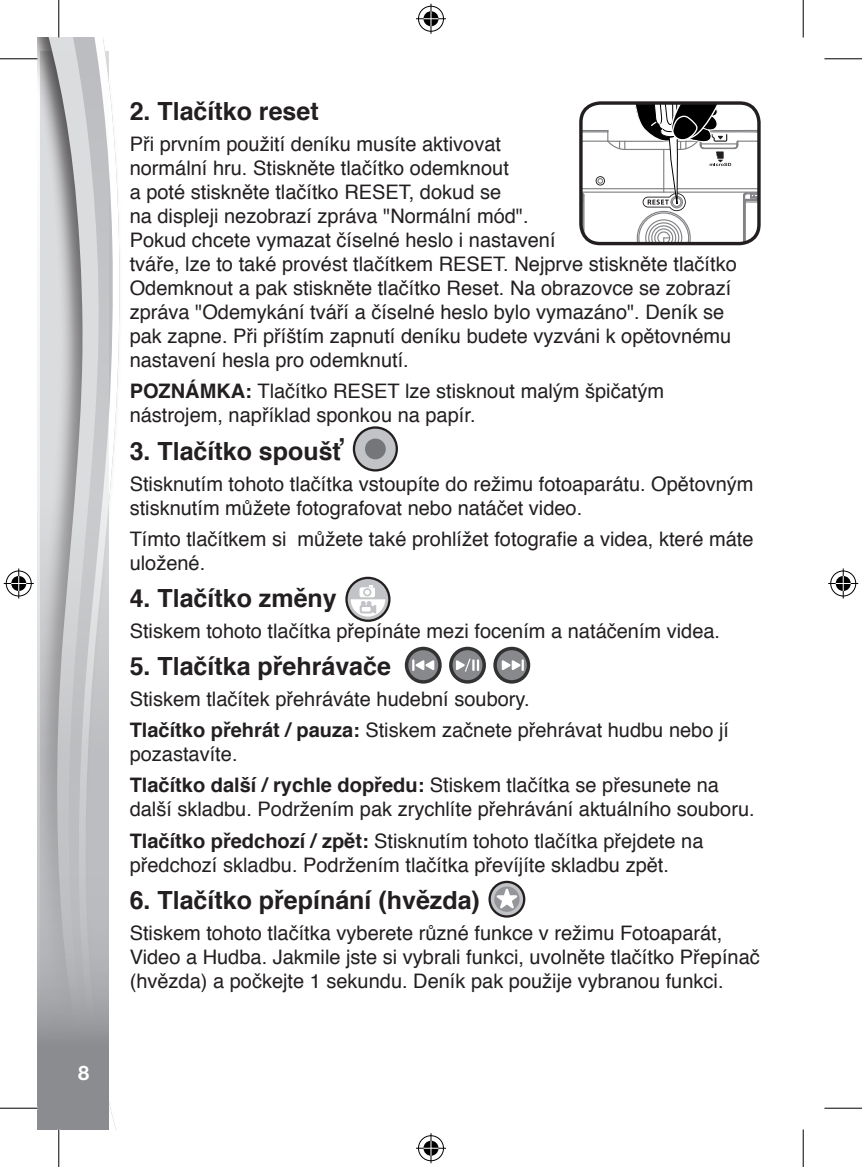
<style>
.page{position:relative;width:862px;height:1167px;background:#fff}
.page>*{position:absolute;margin:0;border:0;box-sizing:border-box;transform-origin:0 0}
.t1{font:700 25px "Helvetica";color:#231f20}
.t2{font:20px/24px "Helvetica";color:#231f20}
.t3{font:700 20px "Helvetica Neue LT Pro";color:#fff}
.s1{font-weight:700}
</style>
<div class="page">
<svg style="left:76px;top:38px;width:44px;height:1091px"></svg>
<svg style="left:38px;top:52px;width:70px;height:1077px;background:#bcbdbf"></svg>
<div style="left:354px;top:427px;width:43px;height:43px;background:#c2c3c6;border-radius:50%"></div>
<div style="left:353px;top:426px;width:45px;height:45px;border:2px solid #231f20;border-radius:50%"></div>
<div style="left:365px;top:438px;width:21px;height:21px;background:#757679;border-radius:50%"></div>
<svg style="left:346px;top:578px;width:43px;height:42px"></svg>
<div style="left:345px;top:576px;width:45px;height:46px;border:2px solid #231f20;border-radius:50%"></div>
<svg style="left:351px;top:585px;width:34px;height:31px"></svg>
<svg style="left:495px;top:648px;width:33px;height:34px"></svg>
<div style="left:493px;top:646px;width:37px;height:37px;border:3px solid #333233;border-radius:50%"></div>
<svg style="left:451px;top:648px;width:33px;height:34px"></svg>
<div style="left:449px;top:646px;width:37px;height:37px;border:3px solid #333233;border-radius:50%"></div>
<svg style="left:406px;top:648px;width:34px;height:34px"></svg>
<div style="left:405px;top:646px;width:36px;height:37px;border:3px solid #333233;border-radius:50%"></div>
<svg style="left:412px;top:659px;width:22px;height:12px"></svg>
<svg style="left:502px;top:659px;width:22px;height:12px"></svg>
<svg style="left:456px;top:658px;width:23px;height:13px"></svg>
<svg style="left:489px;top:881px;width:35px;height:35px"></svg>
<div style="left:488px;top:880px;width:37px;height:37px;border:2px solid #231f20;border-radius:50%"></div>
<div style="left:494px;top:886px;width:25px;height:25px;background:#949699;border-radius:50%"></div>
<svg style="left:496px;top:888px;width:21px;height:20px"></svg>
<svg style="left:583px;top:103px;width:178px;height:140px"></svg>
<div style="left:579px;top:101px;width:181px;height:144px;border:3px solid #231f20;border-radius:19px"></div>
<hr style="left:0;top:58px;width:38px;height:1px;background:#000">
<hr style="left:824px;top:58px;width:38px;height:1px;background:#000">
<hr style="left:0;top:1107px;width:38px;height:1px;background:#000">
<hr style="left:824px;top:1107px;width:38px;height:1px;background:#000">
<hr style="left:58px;top:0;width:1px;height:37px;background:#000">
<hr style="left:58px;top:1129px;width:1px;height:37px;background:#000">
<hr style="left:802px;top:0;width:1px;height:37px;background:#000">
<hr style="left:802px;top:1129px;width:1px;height:37px;background:#000">
<div style="left:417px;top:5px;width:28px;height:28px;border:3px solid #fff;border-radius:50%"></div>
<hr style="left:416px;top:17px;width:30px;height:3px;background:#fff">
<hr style="left:429px;top:4px;width:3px;height:30px;background:#fff">
<div style="left:422px;top:10px;width:18px;height:18px;border:3px solid #fff;border-radius:50%"></div>
<div style="left:418px;top:6px;width:26px;height:26px;border:1px solid #000;border-radius:50%"></div>
<hr style="left:416px;top:18px;width:30px;height:1px;background:#000">
<hr style="left:430px;top:4px;width:1px;height:30px;background:#000">
<svg style="left:423px;top:11px;width:15px;height:15px"></svg>
<div style="left:417px;top:1134px;width:28px;height:28px;border:3px solid #fff;border-radius:50%"></div>
<hr style="left:416px;top:1146px;width:30px;height:3px;background:#fff">
<hr style="left:429px;top:1133px;width:3px;height:30px;background:#fff">
<div style="left:422px;top:1139px;width:18px;height:18px;border:3px solid #fff;border-radius:50%"></div>
<div style="left:418px;top:1135px;width:26px;height:25px;border:1px solid #000;border-radius:50%"></div>
<hr style="left:416px;top:1147px;width:30px;height:1px;background:#000">
<hr style="left:430px;top:1133px;width:1px;height:30px;background:#000">
<svg style="left:423px;top:1140px;width:15px;height:15px"></svg>
<div style="left:5px;top:569px;width:28px;height:28px;border:3px solid #fff;border-radius:50%"></div>
<hr style="left:4px;top:582px;width:30px;height:3px;background:#fff">
<hr style="left:17px;top:568px;width:3px;height:30px;background:#fff">
<div style="left:10px;top:574px;width:18px;height:18px;border:3px solid #fff;border-radius:50%"></div>
<div style="left:6px;top:570px;width:26px;height:26px;border:1px solid #000;border-radius:50%"></div>
<hr style="left:4px;top:583px;width:30px;height:1px;background:#000">
<hr style="left:18px;top:568px;width:1px;height:30px;background:#000">
<svg style="left:11px;top:576px;width:15px;height:15px"></svg>
<div style="left:829px;top:569px;width:28px;height:28px;border:3px solid #fff;border-radius:50%"></div>
<hr style="left:828px;top:582px;width:30px;height:3px;background:#fff">
<hr style="left:841px;top:568px;width:3px;height:30px;background:#fff">
<div style="left:834px;top:574px;width:18px;height:18px;border:3px solid #fff;border-radius:50%"></div>
<div style="left:830px;top:570px;width:26px;height:26px;border:1px solid #000;border-radius:50%"></div>
<hr style="left:828px;top:583px;width:30px;height:1px;background:#000">
<hr style="left:842px;top:568px;width:1px;height:30px;background:#000">
<svg style="left:835px;top:576px;width:15px;height:15px"></svg>
<p class="t3" style="left:78px;top:1060px;width:13px">8</p>
<p class="t1" style="left:130px;top:91px;width:190px">2. Tlačítko reset</p>
<p class="t2" style="left:130px;top:133px;width:608px">Při prvním použití deníku musíte aktivovat<br>normální hru. Stiskněte tlačítko odemknout<br>a poté stiskněte tlačítko RESET, dokud se<br>na displeji nezobrazí zpráva "Normální mód".<br>Pokud chcete vymazat číselné heslo i nastavení<br>tváře, lze to také provést tlačítkem RESET. Nejprve stiskněte tlačítko Odemknout a pak stiskněte tlačítko Reset. Na obrazovce se zobrazí zpráva "Odemykání tváří a číselné heslo bylo vymazáno". Deník se pak zapne. Při příštím zapnutí deníku budete vyzváni k opětovnému nastavení hesla pro odemknutí.</p>
<p class="t2" style="left:130px;top:380px;width:536px"><span class="s1">POZNÁMKA:</span> Tlačítko RESET lze stisknout malým špičatým nástrojem, například sponkou na papír.</p>
<p class="t1" style="left:130px;top:430px;width:216px">3. Tlačítko spoušť</p>
<p class="t2" style="left:130px;top:472px;width:625px">Stisknutím tohoto tlačítka vstoupíte do režimu fotoaparátu. Opětovným stisknutím můžete fotografovat nebo natáčet video.</p>
<p class="t2" style="left:130px;top:527px;width:625px">Tímto tlačítkem si můžete také prohlížet fotografie a videa, které máte uložené.</p>
<p class="t1" style="left:130px;top:578px;width:209px">4. Tlačítko změny</p>
<p class="t2" style="left:130px;top:619px;width:592px">Stiskem tohoto tlačítka přepínáte mezi focením a natáčením videa.</p>
<p class="t1" style="left:130px;top:646px;width:263px">5. Tlačítka přehrávače</p>
<p class="t2" style="left:130px;top:684px;width:601px;line-height:31px">Stiskem tlačítek přehráváte hudební soubory.<br><span class="s1">Tlačítko přehrát / pauza:</span> Stiskem začnete přehrávat hudbu nebo jí</p>
<p class="t2" style="left:130px;top:739px;width:591px;line-height:31px">pozastavíte.<br><span class="s1">Tlačítko další / rychle dopředu:</span> Stiskem tlačítka se přesunete na</p>
<p class="t2" style="left:130px;top:794px;width:626px;line-height:31px">další skladbu. Podržením pak zrychlíte přehrávání aktuálního souboru.<br><span class="s1">Tlačítko předchozí / zpět:</span> Stisknutím tohoto tlačítka přejdete na</p>
<p class="t2" style="left:130px;top:853px;width:541px">předchozí skladbu. Podržením tlačítka převíjíte skladbu zpět.</p>
<p class="t1" style="left:130px;top:879px;width:352px">6. Tlačítko přepínání (hvězda)</p>
<p class="t2" style="left:130px;top:921px;width:631px">Stiskem tohoto tlačítka vyberete různé funkce v režimu Fotoaparát,<br>Video a Hudba. Jakmile jste si vybrali funkci, uvolněte tlačítko Přepínač (hvězda) a počkejte 1 sekundu. Deník pak použije vybranou funkci.</p>
</div>
